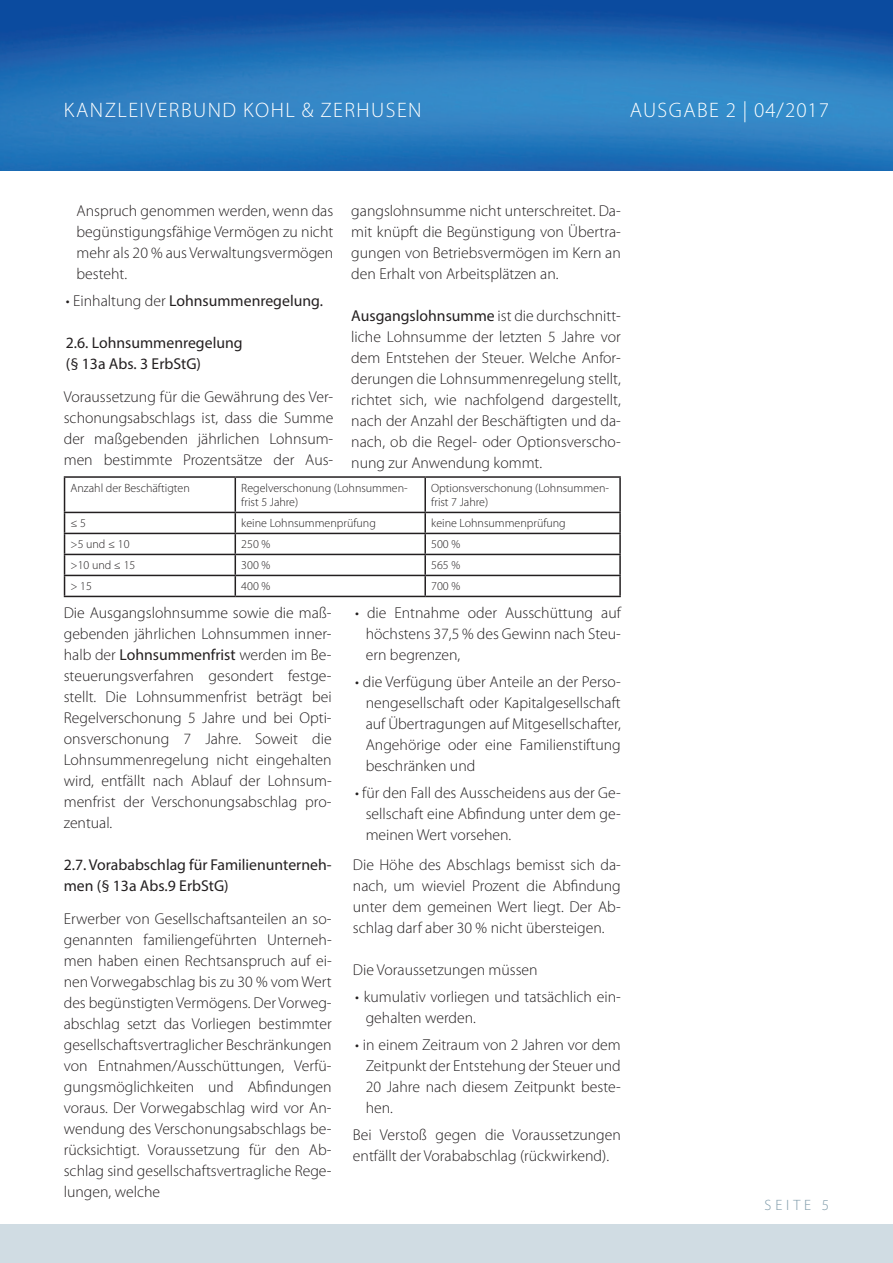
<style>
.page{position:relative;width:893px;height:1263px;background:#fff}
.page>*{position:absolute;margin:0;border:0;box-sizing:border-box;transform-origin:0 0}
.t1{font:300 21px "Myriad Pro";letter-spacing:.07em;color:#fff}
.t2{font:300 15.75px/21px "Myriad Pro";color:#231f20;text-align:justify}
.t3{font:15.75px/21px "Myriad Pro";color:#231f20}
.t4{font:300 15px "Myriad Pro";letter-spacing:.26em;color:#7d9aa9}
.t5{font:300 12px/14.4px "Myriad Pro";color:#231f20}
.s1{font-weight:300}
.s2{font-weight:400}
</style>
<div class="page">
<img style="left:0;top:0;width:893px;height:170px">
<div style="left:0;top:1225px;width:893px;height:38px;background:#d0dce3"></div>
<hr style="left:64px;top:476px;width:171px;height:2px;background:#231f20">
<hr style="left:64px;top:478px;width:1px;height:34px;background:#231f20">
<hr style="left:235px;top:476px;width:190px;height:2px;background:#231f20">
<hr style="left:235px;top:478px;width:1px;height:34px;background:#231f20">
<hr style="left:425px;top:476px;width:196px;height:2px;background:#231f20">
<hr style="left:424px;top:478px;width:2px;height:34px;background:#231f20">
<hr style="left:619px;top:478px;width:2px;height:34px;background:#231f20">
<hr style="left:64px;top:512px;width:171px;height:1px;background:#231f20">
<hr style="left:235px;top:512px;width:190px;height:1px;background:#231f20">
<hr style="left:425px;top:512px;width:196px;height:1px;background:#231f20">
<hr style="left:424px;top:513px;width:2px;height:20px;background:#231f20">
<hr style="left:619px;top:513px;width:2px;height:20px;background:#231f20">
<hr style="left:64px;top:533px;width:171px;height:1px;background:#231f20">
<hr style="left:235px;top:533px;width:190px;height:1px;background:#231f20">
<hr style="left:425px;top:533px;width:196px;height:1px;background:#231f20">
<hr style="left:424px;top:534px;width:2px;height:20px;background:#231f20">
<hr style="left:619px;top:534px;width:2px;height:20px;background:#231f20">
<hr style="left:64px;top:554px;width:171px;height:1px;background:#231f20">
<hr style="left:235px;top:554px;width:190px;height:1px;background:#231f20">
<hr style="left:425px;top:554px;width:196px;height:1px;background:#231f20">
<hr style="left:424px;top:555px;width:2px;height:20px;background:#231f20">
<hr style="left:619px;top:555px;width:2px;height:20px;background:#231f20">
<hr style="left:64px;top:575px;width:171px;height:1px;background:#231f20">
<svg style="left:64px;top:513px;width:1px;height:83px"></svg>
<hr style="left:235px;top:575px;width:190px;height:1px;background:#231f20">
<svg style="left:235px;top:513px;width:1px;height:83px"></svg>
<hr style="left:425px;top:575px;width:196px;height:1px;background:#231f20">
<hr style="left:424px;top:576px;width:2px;height:20px;background:#231f20">
<hr style="left:619px;top:576px;width:2px;height:20px;background:#231f20">
<hr style="left:64px;top:596px;width:171px;height:1px;background:#231f20">
<hr style="left:235px;top:596px;width:190px;height:1px;background:#231f20">
<hr style="left:425px;top:596px;width:196px;height:1px;background:#231f20">
<h1 class="t1" style="left:64px;top:98px;width:359px">KANZLEIVERBUND KOHL &amp; ZERHUSEN</h1>
<h1 class="t1" style="left:630px;top:98px;width:201px">AUSGABE 2 | 04/2017</h1>
<p class="t2" style="left:77px;top:200px;width:258px">Anspruch genommen werden, wenn das begünstigungsfähige Vermögen zu nicht mehr als 20 % aus Verwaltungsvermögen besteht.</p>
<p class="t3" style="left:66px;top:290px;width:259px"><span class="s1">• Einhaltung der</span> Lohnsummenregelung.</p>
<p class="t3" style="left:66px;top:332px;width:178px">2.6. Lohnsummenregelung (§ 13a Abs. 3 ErbStG)</p>
<p class="t2" style="left:64px;top:386px;width:271px">Voraussetzung für die Gewährung des Ver&shy;schonungsabschlags ist, dass die Summe der maßgebenden jährlichen Lohnsum&shy;men bestimmte Prozentsätze der Aus-</p>
<p class="t2" style="left:351px;top:200px;width:271px">gangslohnsumme nicht unterschreitet. Da&shy;mit knüpft die Begünstigung von Übertra&shy;gungen von Betriebsvermögen im Kern an den Erhalt von Arbeitsplätzen an.</p>
<p class="t2" style="left:351px;top:305px;width:271px"><span class="s2">Ausgangslohnsumme</span> ist die durchschnitt&shy;liche Lohnsumme der letzten 5 Jahre vor dem Entstehen der Steuer. Welche Anfor&shy;derungen die Lohnsummenregelung stellt, richtet sich, wie nachfolgend dargestellt, nach der Anzahl der Beschäftigten und da&shy;nach, ob die Regel- oder Optionsverscho&shy;nung zur Anwendung kommt.</p>
<p class="t5" style="left:71px;top:481px;width:121px">Anzahl der Beschäftigten</p>
<p class="t5" style="left:241px;top:481px;width:168px">Regelverschonung (Lohnsummen&shy;frist 5 Jahre)</p>
<p class="t5" style="left:431px;top:481px;width:179px">Optionsverschonung (Lohnsummen&shy;frist 7 Jahre)</p>
<p class="t5" style="left:71px;top:516px;width:17px">≤ 5</p>
<p class="t5" style="left:241px;top:516px;width:136px">keine Lohnsummenprüfung</p>
<p class="t5" style="left:431px;top:516px;width:136px">keine Lohnsummenprüfung</p>
<p class="t5" style="left:71px;top:537px;width:61px">&gt;5 und ≤ 10</p>
<p class="t5" style="left:241px;top:537px;width:31px">250 %</p>
<p class="t5" style="left:431px;top:537px;width:31px">500 %</p>
<p class="t5" style="left:71px;top:558px;width:66px">&gt;10 und ≤ 15</p>
<p class="t5" style="left:241px;top:558px;width:31px">300 %</p>
<p class="t5" style="left:431px;top:558px;width:31px">565 %</p>
<p class="t5" style="left:71px;top:579px;width:23px">&gt; 15</p>
<p class="t5" style="left:241px;top:579px;width:31px">400 %</p>
<p class="t5" style="left:431px;top:579px;width:31px">700 %</p>
<p class="t2" style="left:64px;top:602px;width:269px">Die Ausgangslohnsumme sowie die maß&shy;gebenden jährlichen Lohnsummen inner&shy;halb der <span class="s2">Lohnsummenfrist</span> werden im Be&shy;steuerungsverfahren gesondert festge&shy;stellt. Die Lohnsummenfrist beträgt bei Regelverschonung 5 Jahre und bei Opti&shy;onsverschonung 7 Jahre. Soweit die Lohnsummenregelung nicht eingehalten wird, entfällt nach Ablauf der Lohnsum&shy;menfrist der Verschonungsabschlag pro&shy;zentual.</p>
<p class="t3" style="left:64px;top:854px;width:269px">2.7. Vorababschlag für Familienunterneh&shy;men (§ 13a Abs.9 ErbStG)</p>
<p class="t2" style="left:64px;top:908px;width:269px">Erwerber von Gesellschaftsanteilen an so&shy;genannten familiengeführten Unterneh&shy;men haben einen Rechtsanspruch auf ei&shy;nen Vorwegabschlag bis zu 30 % vom Wert des begünstigten Vermögens. Der Vorweg&shy;abschlag setzt das Vorliegen bestimmter gesellschaftsvertraglicher Beschränkungen von Entnahmen/Ausschüttungen, Verfü&shy;gungsmöglichkeiten und Abfindungen voraus. Der Vorwegabschlag wird vor An&shy;wendung des Verschonungsabschlags be&shy;rücksichtigt. Voraussetzung für den Ab&shy;schlag sind gesellschaftsvertragliche Rege&shy;lungen, welche</p>
<p class="t2" style="left:366px;top:602px;width:257px;text-indent:-11px">• die Entnahme oder Ausschüttung auf höchstens 37,5 % des Gewinn nach Steu&shy;ern begrenzen,</p>
<p class="t2" style="left:366px;top:671px;width:257px;text-indent:-11px">• die Verfügung über Anteile an der Perso&shy;nengesellschaft oder Kapitalgesellschaft auf Übertragungen auf Mitgesellschafter, Angehörige oder eine Familienstiftung beschränken und</p>
<p class="t2" style="left:366px;top:782px;width:257px;text-indent:-11px">• für den Fall des Ausscheidens aus der Ge&shy;sellschaft eine Abfindung unter dem ge&shy;meinen Wert vorsehen.</p>
<p class="t2" style="left:353px;top:854px;width:269px">Die Höhe des Abschlags bemisst sich da&shy;nach, um wieviel Prozent die Abfindung unter dem gemeinen Wert liegt. Der Ab&shy;schlag darf aber 30 % nicht übersteigen.</p>
<p class="t2" style="left:353px;top:959px;width:186px">Die Voraussetzungen müssen</p>
<p class="t2" style="left:366px;top:986px;width:257px;text-indent:-11px">• kumulativ vorliegen und tatsächlich ein&shy;gehalten werden.</p>
<p class="t2" style="left:366px;top:1034px;width:257px;text-indent:-11px">• in einem Zeitraum von 2 Jahren vor dem Zeitpunkt der Entstehung der Steuer und 20 Jahre nach diesem Zeitpunkt beste&shy;hen.</p>
<p class="t2" style="left:353px;top:1124px;width:269px">Bei Verstoß gegen die Voraussetzungen entfällt der Vorababschlag (rückwirkend).</p>
<p class="t4" style="left:765px;top:1197px;width:66px">SEITE 5</p>
</div>
